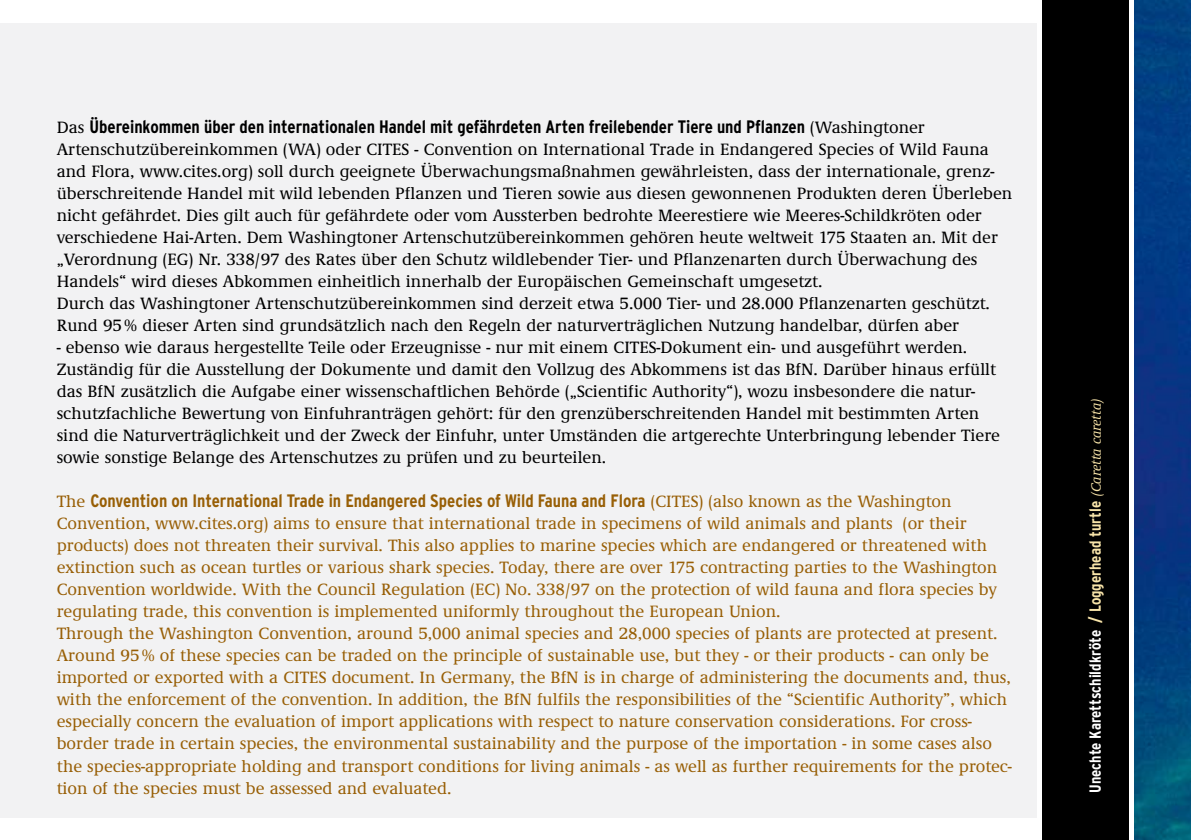
<style>
.page{position:relative;width:1191px;height:840px;background:#fff}
.page>*{position:absolute;margin:0;border:0;box-sizing:border-box;transform-origin:0 0}
.t1{font:700 condensed 18px "Interstate";color:#000}
.t2{font:700 condensed 18px "Interstate";color:#985f06}
.t3{font:500 17px/22px "Demos EFOP";color:#000}
.t4{font:500 17px/22px "Demos EFOP";color:#985f06}
.t5{font:700 condensed 16px "Interstate";color:#fff}
.s1{font-family:"Demos EFOP";font-weight:500;font-stretch:normal;font-size:17px}
.s2{color:#f8e4a9}
.s3{font-family:"Demos EFOP";font-weight:500;font-style:italic;font-stretch:normal;font-size:14px;color:#f8e4a9}
</style>
<div class="page">
<div style="left:0;top:23px;width:1037px;height:793px;background:#f2f2f3"></div>
<div style="left:1042px;top:0;width:86px;height:839px;background:#000"></div>
<img style="left:1134px;top:0;width:57px;height:839px">
<p class="t1" style="left:57px;top:116px;width:869px"><span class="s1">Das</span> Übereinkommen über den internationalen Handel mit gefährdeten Arten freilebender Tiere und Pflanzen <span class="s1">(Washingtoner</span></p>
<p class="t3" style="left:57px;top:139px;width:957px">Artenschutzübereinkommen (WA) oder CITES - Convention on International Trade in Endangered Species of Wild Fauna and Flora, www.cites.org) soll durch geeignete Überwachungsmaßnahmen gewährleisten, dass der internationale, grenz&shy;überschreitende Handel mit wild lebenden Pflanzen und Tieren sowie aus diesen gewonnenen Produkten deren Überleben nicht gefährdet. Dies gilt auch für gefährdete oder vom Aussterben bedrohte Meerestiere wie Meeres-Schildkröten oder verschiedene Hai-Arten. Dem Washingtoner Artenschutzübereinkommen gehören heute weltweit 175 Staaten an. Mit der „Verordnung (EG) Nr. 338/97 des Rates über den Schutz wildlebender Tier- und Pflanzenarten durch Überwachung des Handels“ wird dieses Abkommen einheitlich innerhalb der Europäischen Gemeinschaft umgesetzt.<br>Durch das Washingtoner Artenschutzübereinkommen sind derzeit etwa 5.000 Tier- und 28.000 Pflanzenarten geschützt.<br>Rund 95% dieser Arten sind grundsätzlich nach den Regeln der naturverträglichen Nutzung handelbar, dürfen aber</p>
<p class="t3" style="left:57px;top:337px;width:945px">- ebenso wie daraus hergestellte Teile oder Erzeugnisse - nur mit einem CITES-Dokument ein- und ausgeführt werden.<br>Zuständig für die Ausstellung der Dokumente und damit den Vollzug des Abkommens ist das BfN. Darüber hinaus erfüllt das BfN zusätzlich die Aufgabe einer wissenschaftlichen Behörde („Scientific Authority“), wozu insbesondere die natur&shy;schutzfachliche Bewertung von Einfuhranträgen gehört: für den grenzüberschreitenden Handel mit bestimmten Arten sind die Naturverträglichkeit und der Zweck der Einfuhr, unter Umständen die artgerechte Unterbringung lebender Tiere sowie sonstige Belange des Artenschutzes zu prüfen und zu beurteilen.</p>
<p class="t2" style="left:57px;top:490px;width:896px"><span class="s1">The</span> Convention on International Trade in Endangered Species of Wild Fauna and Flora <span class="s1">(CITES) (also known as the Washington</span></p>
<p class="t4" style="left:57px;top:513px;width:956px">Convention, www.cites.org) aims to ensure that international trade in specimens of wild animals and plants (or their products) does not threaten their survival. This also applies to marine species which are endangered or threatened with extinction such as ocean turtles or various shark species. Today, there are over 175 contracting parties to the Washington Convention worldwide. With the Council Regulation (EC) No. 338/97 on the protection of wild fauna and flora species by regulating trade, this convention is implemented uniformly throughout the European Union.<br>Through the Washington Convention, around 5,000 animal species and 28,000 species of plants are protected at present.<br>Around 95% of these species can be traded on the principle of sustainable use, but they - or their products - can only be imported or exported with a CITES document. In Germany, the BfN is in charge of administering the documents and, thus, with the enforcement of the convention. In addition, the BfN fulfils the responsibilities of the “Scientific Authority”, which especially concern the evaluation of import applications with respect to nature conservation considerations. For cross&shy;border trade in certain species, the environmental sustainability and the purpose of the importation - in some cases also the species-appropriate holding and transport conditions for living animals - as well as further requirements for the protec&shy;tion of the species must be assessed and evaluated.</p>
<p class="t5" style="left:1086px;top:792px;width:395px;rotate:-90deg">Unechte Karettschildkröte <span class="s2">/ Loggerhead turtle</span> <span class="s3">(Caretta caretta)</span></p>
</div>
